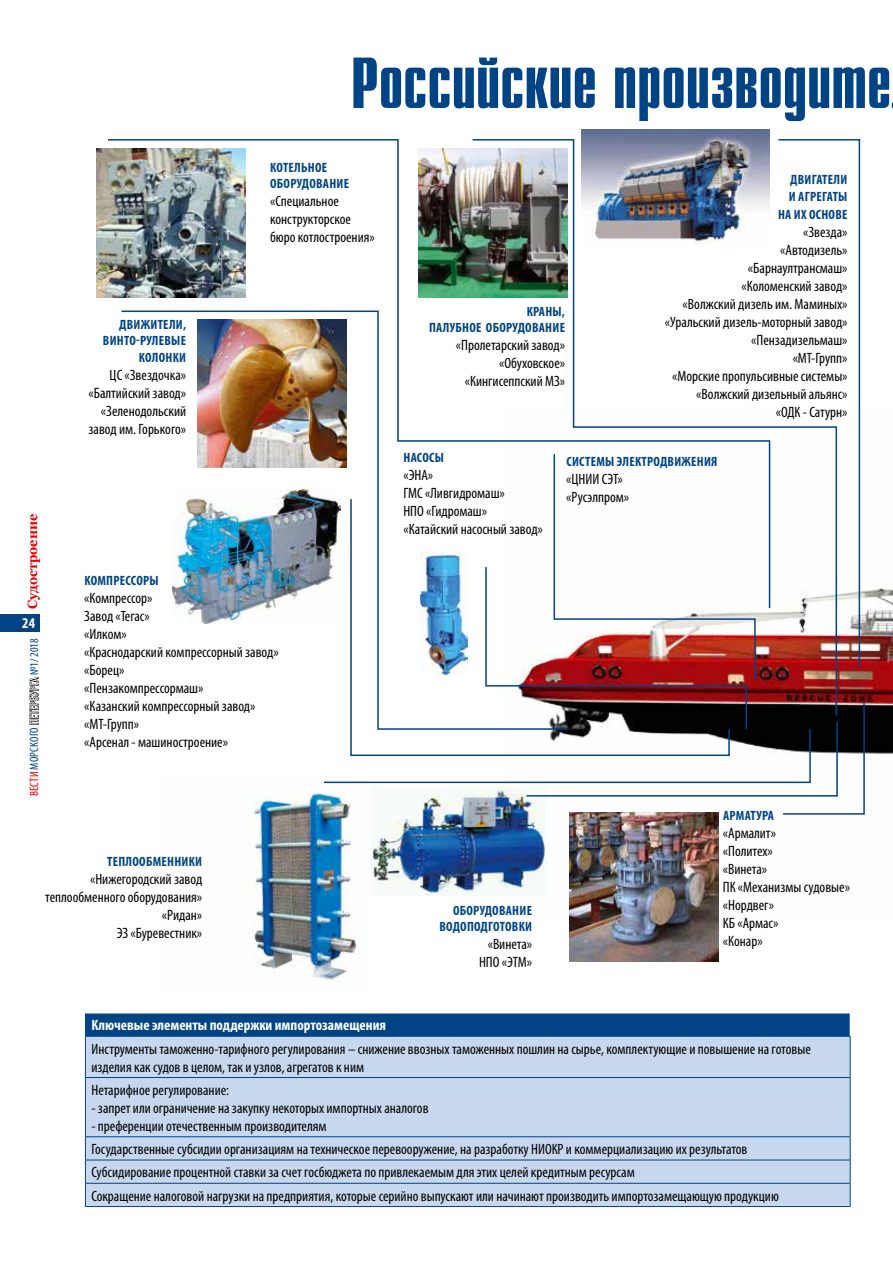
<style>
.page{position:relative;width:893px;height:1263px;background:#fff}
.page>*{position:absolute;margin:0;border:0;box-sizing:border-box;transform-origin:0 0}
.t1{font:700 72px "Compact C";letter-spacing:-.01em;color:#004485}
.t2{font:condensed 15px/18px "Myriad Pro";color:#000}
.t3{font:700 condensed 15px "Myriad Pro";color:#fff}
.t4{font:700 condensed 13.5px/16.2px "Myriad Pro";letter-spacing:.02em;color:#004485;text-align:right}
.t5{font:700 13.5px "Georgia";color:#e60005;scale:.95 1}
.t6{font:condensed 12px "Myriad Pro";letter-spacing:.02em;color:#004485}
.s1{color:#e60005}
.s2{color:#fff}
</style>
<div class="page">
<img style="left:254px;top:792px;width:104px;height:191px">
<img style="left:718px;top:584px;width:175px;height:336px">
<img style="left:371px;top:815px;width:176px;height:80px">
<img style="left:569px;top:815px;width:149px;height:146px">
<img style="left:581px;top:129px;width:189px;height:9px">
<img style="left:97px;top:149px;width:9px;height:148px">
<svg style="left:322px;top:139px;width:544px;height:676px"></svg>
<svg style="left:350px;top:717px;width:380px;height:40px"></svg>
<svg style="left:182px;top:610px;width:386px;height:120px"></svg>
<svg style="left:471px;top:139px;width:367px;height:578px"></svg>
<img style="left:106px;top:138px;width:665px;height:472px">
<div style="left:85px;top:1013px;width:765px;height:23px;background:#004485"></div>
<div style="left:86px;top:1037px;width:764px;height:169px;background:#c7d7ee"></div>
<hr style="left:85px;top:1013px;width:765px;height:1px;background:#fff">
<hr style="left:85px;top:1036px;width:765px;height:1px;background:#004485">
<hr style="left:85px;top:1037px;width:1px;height:40px;background:#004485">
<hr style="left:850px;top:1037px;width:1px;height:40px;background:#004485">
<hr style="left:85px;top:1160px;width:765px;height:1px;background:#004485">
<hr style="left:85px;top:1183px;width:765px;height:1px;background:#004485">
<svg style="left:85px;top:1137px;width:1px;height:69px"></svg>
<svg style="left:850px;top:1137px;width:1px;height:69px"></svg>
<hr style="left:85px;top:1206px;width:765px;height:1px;background:#004485">
<hr style="left:85px;top:1077px;width:765px;height:1px;background:#004485">
<hr style="left:85px;top:1078px;width:1px;height:58px;background:#004485">
<hr style="left:850px;top:1078px;width:1px;height:58px;background:#004485">
<hr style="left:85px;top:1136px;width:765px;height:1px;background:#004485">
<svg style="left:553px;top:453px;width:203px;height:228px"></svg>
<div style="left:0;top:614px;width:40px;height:17px;background:#004485"></div>
<svg style="left:29px;top:676px;width:10px;height:49px"></svg>
<p class="t5" style="left:24px;top:609px;width:102px;rotate:-90deg">Судостроение</p>
<p class="t3" style="left:22px;top:614px;width:14px">24</p>
<p class="t6" style="left:27px;top:796px;width:160px;rotate:-90deg"><span class="s1">ВЕСТИ</span> МОРСКОГО <span class="s2">ПЕТЕРБУРГА</span> №1/ 2018</p>
<p class="t4" style="left:103px;top:316px;width:85px">ДВИЖИТЕЛИ,<br>ВИНТО-РУЛЕВЫЕ<br>КОЛОНКИ</p>
<p class="t2" style="left:88px;top:365px;width:99px;text-align:right">ЦС «Звездочка» «Балтийский завод» «Зеленодольский завод им. Горького»</p>
<h1 class="t1" style="left:350px;top:47px;width:543px">Российские производите</h1>
<p class="t4" style="left:270px;top:159px;width:80px;text-align:left">КОТЕЛЬНОЕ<br>ОБОРУДОВАНИЕ</p>
<p class="t2" style="left:270px;top:192px;width:106px">«Специальное конструкторское бюро котлостроения»</p>
<p class="t4" style="left:429px;top:303px;width:138px">КРАНЫ,<br>ПАЛУБНОЕ ОБОРУДОВАНИЕ</p>
<p class="t2" style="left:456px;top:336px;width:111px;text-align:right">«Пролетарский завод» «Обуховское» «Кингисеппский МЗ»</p>
<p class="t4" style="left:789px;top:172px;width:60px;text-align:left">ДВИГАТЕЛИ<br>И АГРЕГАТЫ</p>
<p class="t4" style="left:778px;top:206px;width:71px">НА ИХ ОСНОВЕ</p>
<p class="t2" style="left:665px;top:223px;width:184px;text-align:right">«Звезда»<br>«Автодизель»<br>«Барнаултрансмаш»<br>«Коломенский завод»<br>«Волжский дизель им. Маминых» «Уральский дизель-моторный завод» «Пензадизельмаш»<br>«МТ-Групп»<br>«Морские пропульсивные системы» «Волжский дизельный альянс»<br>«ОДК - Сатурн»</p>
<p class="t4" style="left:403px;top:449px;width:42px">НАСОСЫ</p>
<p class="t2" style="left:403px;top:466px;width:141px">«ЭНА»<br>ГМС «Ливгидромаш»<br>НПО «Гидромаш» «Катайский насосный завод»</p>
<p class="t4" style="left:566px;top:453px;width:153px">СИСТЕМЫ ЭЛЕКТРОДВИЖЕНИЯ</p>
<p class="t2" style="left:566px;top:469px;width:64px">«ЦНИИ СЭТ» «Русэлпром»</p>
<p class="t4" style="left:84px;top:572px;width:76px">КОМПРЕССОРЫ</p>
<p class="t2" style="left:84px;top:589px;width:196px">«Компрессор»<br>Завод «Тегас»<br>«Илком»<br>«Краснодарский компрессорный завод» «Борец»<br>«Пензакомпрессормаш»<br>«Казанский компрессорный завод» «МТ-Групп»<br>«Арсенал - машиностроение»</p>
<p class="t4" style="left:107px;top:853px;width:96px">ТЕПЛООБМЕННИКИ</p>
<p class="t2" style="left:45px;top:869px;width:158px;text-align:right">«Нижегородский завод теплообменного оборудования» «Ридан»<br>ЭЗ «Буревестник»</p>
<p class="t4" style="left:440px;top:902px;width:94px">ОБОРУДОВАНИЕ<br>ВОДОПОДГОТОВКИ</p>
<p class="t2" style="left:479px;top:935px;width:55px;text-align:center">«Винета»<br>НПО «ЭТМ»</p>
<p class="t4" style="left:723px;top:807px;width:53px">АРМАТУРА</p>
<p class="t2" style="left:723px;top:824px;width:129px">«Армалит»<br>«Политех»<br>«Винета»<br>ПК «Механизмы судовые» «Нордвег»<br>КБ «Армас»<br>«Конар»</p>
<p class="t3" style="left:91px;top:1016px;width:296px">Ключевые элементы поддержки импортозамещения</p>
<p class="t2" style="left:91px;top:1039px;width:721px">Инструменты таможенно-тарифного регулирования – снижение ввозных таможенных пошлин на сырье, комплектующие и повышение на готовые изделия как судов в целом, так и узлов, агрегатов к ним</p>
<p class="t2" style="left:91px;top:1080px;width:139px">Нетарифное регулирование:</p>
<p class="t2" style="left:91px;top:1098px;width:339px">- запрет или ограничение на закупку некоторых импортных аналогов</p>
<p class="t2" style="left:91px;top:1114px;width:689px;line-height:23.2px">- преференции отечественным производителям<br>Государственные субсидии организациям на техническое перевооружение, на разработку НИОКР и коммерциализацию их результатов Субсидирование процентной ставки за счет госбюджета по привлекаемым для этих целей кредитным ресурсам<br>Сокращение налоговой нагрузки на предприятия, которые серийно выпускают или начинают производить импортозамещающую продукцию</p>
</div>
